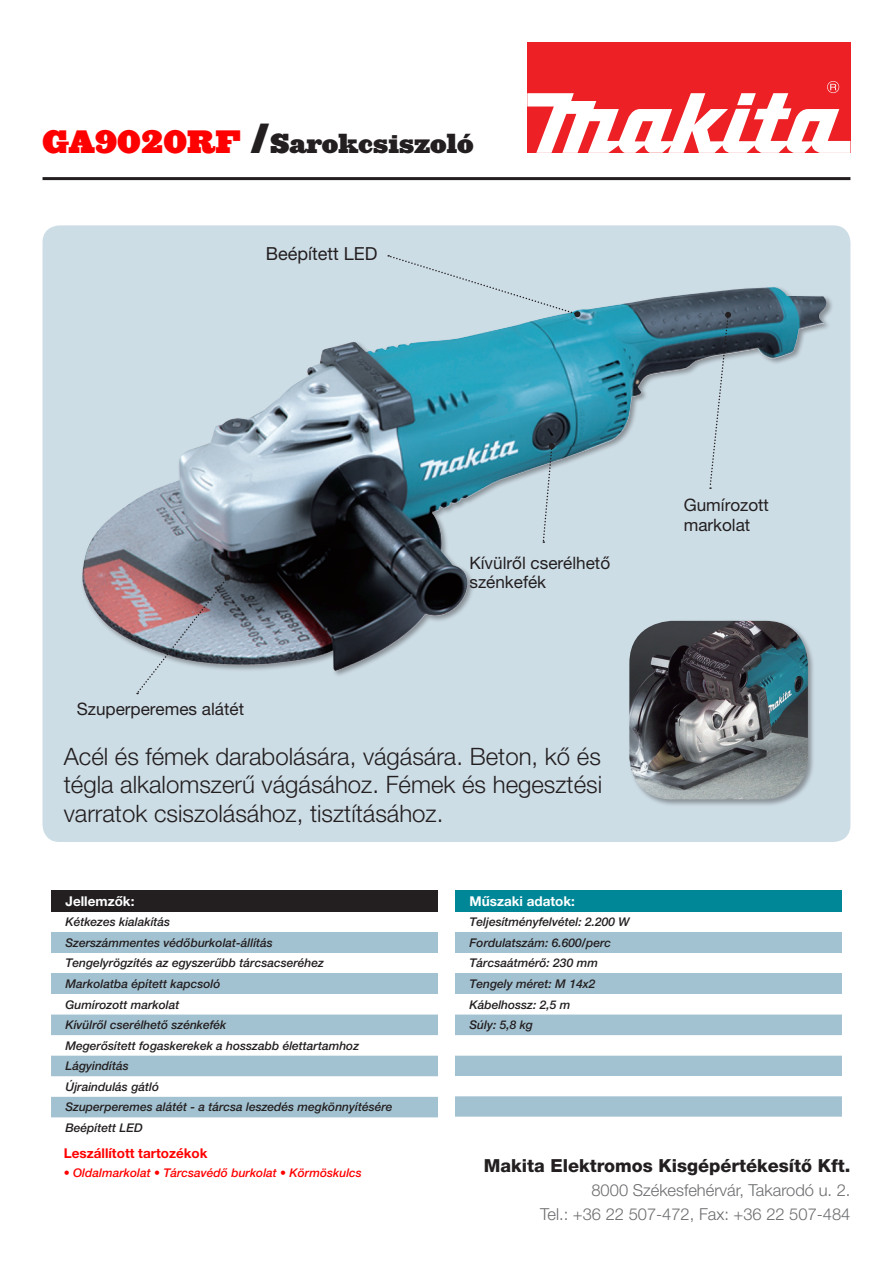
<style>
.page{position:relative;width:893px;height:1263px;background:#fff}
.page>*{position:absolute;margin:0;border:0;box-sizing:border-box;transform-origin:0 0}
.t1{font:25.5px "Ziggurat Bla";color:#231f20}
.t2{font:300 24px/28.8px "Helvetica Neue LT Pro";color:#231f20}
.t3{font:800 18px "Helvetica Neue LT Pro";color:#231f20}
.t4{font:18px "Helvetica Neue LT Pro";color:#231f20}
.t5{font:17.1px/20px "Helvetica Neue LT Pro";color:#231f20}
.Address{font:300 16.5px "Helvetica Neue LT Pro";color:#6c6d70}
.t6{font:700 13.5px "Helvetica Neue LT Pro";color:#fff}
.t7{font:700 13.5px "Helvetica Neue LT Pro";color:#f00}
.t8{font:italic 500 12px "Helvetica Neue LT Pro";color:#231f20}
.t9{font:italic 500 12px "Helvetica Neue LT Pro";color:#f00}
.s1{font-size:30px;color:#f00}
.s2{font-size:39px}
</style>
<div class="page">
<div style="left:43px;top:225px;width:807px;height:617px;background:#cddde6;border-radius:17px"></div>
<div style="left:81px;top:286px;width:753px;height:392px;background:#231f20;opacity:.4"></div>
<img style="left:81px;top:287px;width:718px;height:384px">
<div style="left:527px;top:43px;width:323px;height:110px;background:#ed2026"></div>
<svg style="left:527px;top:81px;width:323px;height:72px"></svg>
<div style="left:51px;top:890px;width:387px;height:22px;background:#231f20"></div>
<div style="left:51px;top:932px;width:387px;height:21px;background:#a3c2d1"></div>
<div style="left:51px;top:973px;width:387px;height:21px;background:#a3c2d1"></div>
<svg style="left:51px;top:1014px;width:387px;height:103px"></svg>
<div style="left:455px;top:890px;width:387px;height:22px;background:#008797"></div>
<div style="left:455px;top:932px;width:387px;height:21px;background:#a3c2d1"></div>
<div style="left:455px;top:973px;width:387px;height:21px;background:#a3c2d1"></div>
<svg style="left:455px;top:1014px;width:387px;height:103px"></svg>
<div style="left:628px;top:619px;width:188px;height:188px;background:#231f20;opacity:.4"></div>
<img style="left:629px;top:621px;width:179px;height:178px">
<hr style="left:43px;top:177px;width:807px;height:3px;background:#231f20">
<svg style="left:708px;top:312px;width:23px;height:177px"></svg>
<svg style="left:388px;top:255px;width:192px;height:62px"></svg>
<svg style="left:136px;top:575px;width:94px;height:119px"></svg>
<svg style="left:542px;top:443px;width:13px;height:100px"></svg>
<p class="t1" style="left:43px;top:127px;width:433px"><span class="s1">GA9020RF</span> <span class="s2">/</span>Sarokcsiszoló</p>
<p class="t4" style="left:266px;top:242px;width:113px">Beépített LED</p>
<p class="t5" style="left:77px;top:698px;width:169px">Szuperperemes alátét</p>
<p class="t5" style="left:469px;top:552px;width:142px">Kívülről cserélhető szénkefék</p>
<p class="t2" style="left:64px;top:741px;width:540px">Acél és fémek darabolására, vágására. Beton, kő és tégla alkalomszerű vágásához. Fémek és hegesztési</p>
<p class="t2" style="left:64px;top:799px;width:381px">varratok csiszolásához, tisztításához.</p>
<p class="t6" style="left:66px;top:892px;width:70px">Jellemzők:</p>
<p class="t8" style="left:66px;top:915px;width:106px">Kétkezes kialakítás</p>
<p class="t8" style="left:66px;top:935px;width:209px">Szerszámmentes védőburkolat-állítás</p>
<p class="t8" style="left:66px;top:956px;width:260px">Tengelyrögzítés az egyszerűbb tárcsacseréhez</p>
<p class="t8" style="left:66px;top:976px;width:156px">Markolatba épített kapcsoló</p>
<p class="t8" style="left:66px;top:997px;width:116px">Gumírozott markolat</p>
<p class="t8" style="left:66px;top:1018px;width:162px">Kívülről cserélhető szénkefék</p>
<p class="t8" style="left:66px;top:1038px;width:295px">Megerősített fogaskerekek a hosszabb élettartamhoz</p>
<p class="t8" style="left:66px;top:1059px;width:65px">Lágyindítás</p>
<p class="t8" style="left:66px;top:1079px;width:95px">Újraindulás gátló</p>
<p class="t8" style="left:66px;top:1100px;width:328px">Szuperperemes alátét - a tárcsa leszedés megkönnyítésére</p>
<p class="t8" style="left:66px;top:1120px;width:79px">Beépített LED</p>
<p class="t6" style="left:469px;top:892px;width:107px">Műszaki adatok:</p>
<p class="t8" style="left:469px;top:915px;width:162px">Teljesítményfelvétel: 2.200 W</p>
<p class="t8" style="left:469px;top:935px;width:143px">Fordulatszám: 6.600/perc</p>
<p class="t8" style="left:469px;top:956px;width:130px">Tárcsaátmérő: 230 mm</p>
<p class="t8" style="left:469px;top:976px;width:127px">Tengely méret: M 14x2</p>
<p class="t8" style="left:469px;top:997px;width:102px">Kábelhossz: 2,5 m</p>
<p class="t8" style="left:469px;top:1018px;width:65px">Súly: 5,8 kg</p>
<p class="t5" style="left:684px;top:495px;width:87px">Gumírozott</p>
<p class="t5" style="left:684px;top:515px;width:68px">markolat</p>
<p class="t7" style="left:64px;top:1145px;width:145px">Leszállított tartozékok</p>
<p class="t9" style="left:64px;top:1166px;width:300px">• Oldalmarkolat • Tárcsavédő burkolat • Körmöskulcs</p>
<p class="t3" style="left:484px;top:1155px;width:368px">Makita Elektromos Kisgépértékesítő Kft.</p>
<p class="Address" style="left:591px;top:1180px;width:260px">8000 Székesfehérvár, Takarodó u. 2.</p>
<p class="Address" style="left:540px;top:1204px;width:312px">Tel.: +36 22 507-472, Fax: +36 22 507-484</p>
</div>
